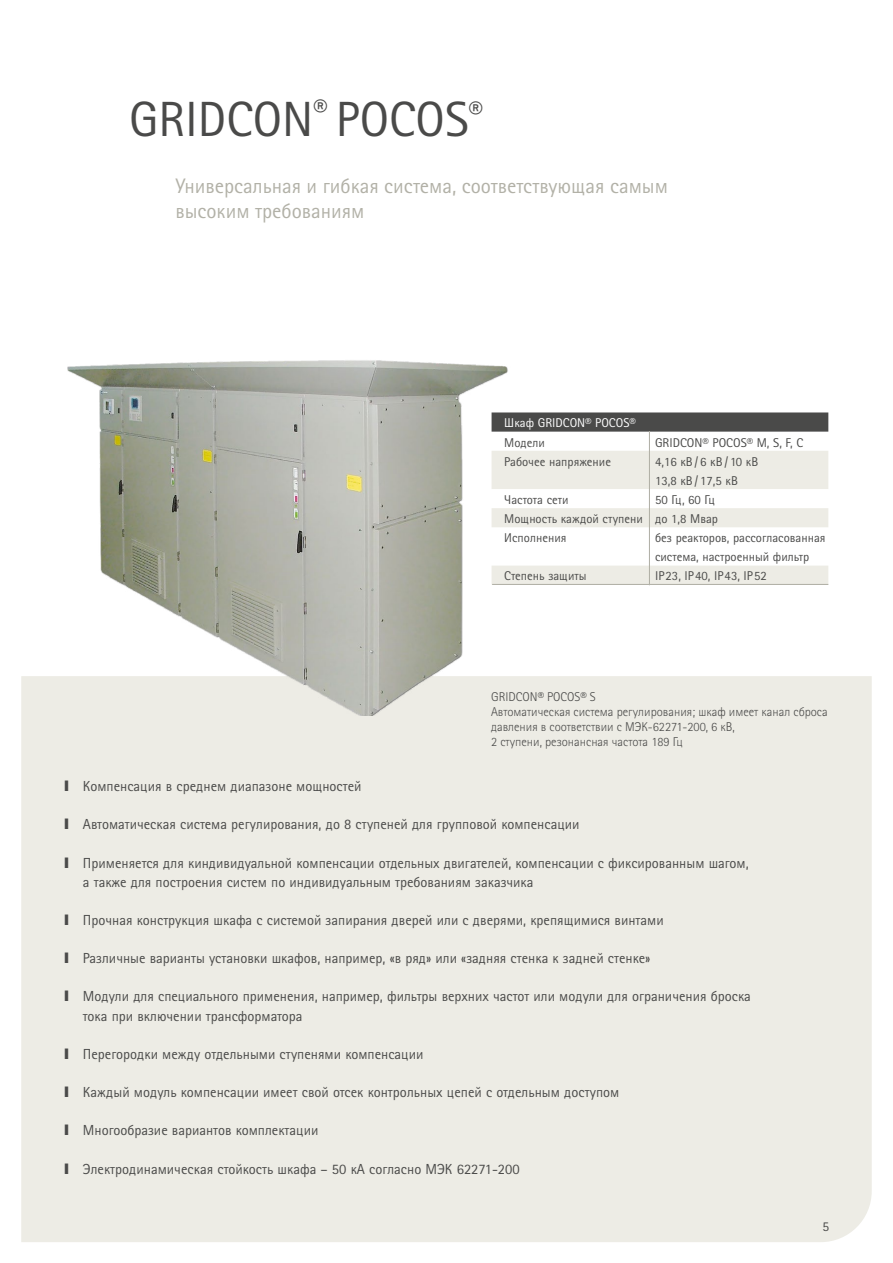
<style>
.page{position:relative;width:893px;height:1263px;background:#fff}
.page>*{position:absolute;margin:0;border:0;box-sizing:border-box;transform-origin:0 0}
.t1{font:49.5px "Rotis Sans Serif Pro Cyr";color:#4a4a49}
.t2{font:21px/24.8px "Rotis Sans Serif Pro Cyr";color:#b2b1a7}
.t3{font:14.55px/19.2px "Rotis Sans Serif Pro Cyr";color:#4a4a49}
.t4{font:13.5px "Rotis Sans Serif Pro Cyr";color:#4a4a49}
.t5{font:12.75px/19.2px "Rotis Sans Serif Pro Cyr";color:#4a4a49}
.t6{font:300 12.75px/15px "Rotis Sans Serif Pro Cyr";color:#4a4a49}
.t7{font:12.75px "Rotis Sans Serif Pro Cyr";color:#fff}
.s1{font-family:"Arial";font-weight:900}
</style>
<div class="page">
<div style="left:21px;top:676px;width:851px;height:566px;background:#edece5"></div>
<img style="left:23px;top:360px;width:511px;height:355px">
<div style="left:492px;top:412px;width:336px;height:20px;background:#4a4a49"></div>
<div style="left:492px;top:451px;width:336px;height:19px;background:#edece5"></div>
<div style="left:492px;top:470px;width:336px;height:19px;background:#edece5"></div>
<div style="left:492px;top:508px;width:336px;height:19px;background:#edece5"></div>
<div style="left:492px;top:566px;width:336px;height:19px;background:#edece5"></div>
<hr style="left:649px;top:431px;width:1px;height:154px;background:#b2b1a7">
<hr style="left:492px;top:584px;width:336px;height:1px;background:#b2b1a7">
<h1 class="t1" style="left:129px;top:90px;width:355px">GRIDCON<sup>®</sup> POCOS<sup>®</sup></h1>
<h2 class="t2" style="left:175px;top:174px;width:494px">Универсальная и гибкая система, соответствующая самым высоким требованиям</h2>
<p class="t7" style="left:504px;top:415px;width:133px">Шкаф GRIDCON® POCOS®</p>
<p class="t5" style="left:504px;top:433px;width:42px">Модели</p>
<p class="t5" style="left:655px;top:433px;width:150px">GRIDCON® POCOS® M, S, F, C</p>
<p class="t5" style="left:504px;top:452px;width:108px">Рабочее напряжение</p>
<p class="t5" style="left:655px;top:452px;width:105px">4,16 кВ / 6 кВ / 10 кВ<br>13,8 кВ / 17,5 кВ</p>
<p class="t5" style="left:504px;top:490px;width:66px">Частота сети</p>
<p class="t5" style="left:504px;top:490px;width:215px;text-indent:151px">50 Гц, 60 Гц<br>Мощность каждой ступени до 1,8 Мвар<br>Исполнения</p>
<p class="t5" style="left:655px;top:528px;width:172px">без реакторов, рассогласованная система, настроенный фильтр</p>
<p class="t5" style="left:504px;top:567px;width:84px">Степень защиты</p>
<p class="t5" style="left:655px;top:567px;width:113px">IP23, IP40, IP43, IP52</p>
<p class="t6" style="left:491px;top:689px;width:338px">GRIDCON® POCOS® S<br>Автоматическая система регулирования; шкаф имеет канал сброса давления в соответствии с МЭК-62271-200, 6 кВ,<br>2 ступени, резонансная частота 189 Гц</p>
<p class="t3" style="left:64px;top:776px;width:299px"><span class="s1">I</span> Компенсация в среднем диапазоне мощностей</p>
<p class="t3" style="left:64px;top:815px;width:517px"><span class="s1">I</span> Автоматическая система регулирования, до 8 ступеней для групповой компенсации</p>
<p class="t3" style="left:83px;top:853px;width:667px;text-indent:-19px"><span class="s1">I</span> Применяется для киндивидуальной компенсации отдельных двигателей, компенсации с фиксированным шагом, а также для построения систем по индивидуальным требованиям заказчика</p>
<p class="t3" style="left:64px;top:910px;width:601px"><span class="s1">I</span> Прочная конструкция шкафа с системой запирания дверей или с дверями, крепящимися винтами</p>
<p class="t3" style="left:64px;top:949px;width:588px"><span class="s1">I</span> Различные варианты установки шкафов, например, «в ряд» или «задняя стенка к задней стенке»</p>
<p class="t3" style="left:83px;top:987px;width:670px;text-indent:-19px"><span class="s1">I</span> Модули для специального применения, например, фильтры верхних частот или модули для ограничения броска тока при включении трансформатора</p>
<p class="t3" style="left:64px;top:1044px;width:361px"><span class="s1">I</span> Перегородки между отдельными ступенями компенсации</p>
<p class="t3" style="left:64px;top:1083px;width:557px"><span class="s1">I</span> Каждый модуль компенсации имеет свой отсек контрольных цепей с отдельным доступом</p>
<p class="t3" style="left:64px;top:1121px;width:256px"><span class="s1">I</span> Многообразие вариантов комплектации</p>
<p class="t3" style="left:64px;top:1159px;width:457px"><span class="s1">I</span> Электродинамическая стойкость шкафа – 50 кА согласно МЭК 62271-200</p>
<p class="t4" style="left:822px;top:1218px;width:8px">5</p>
</div>
